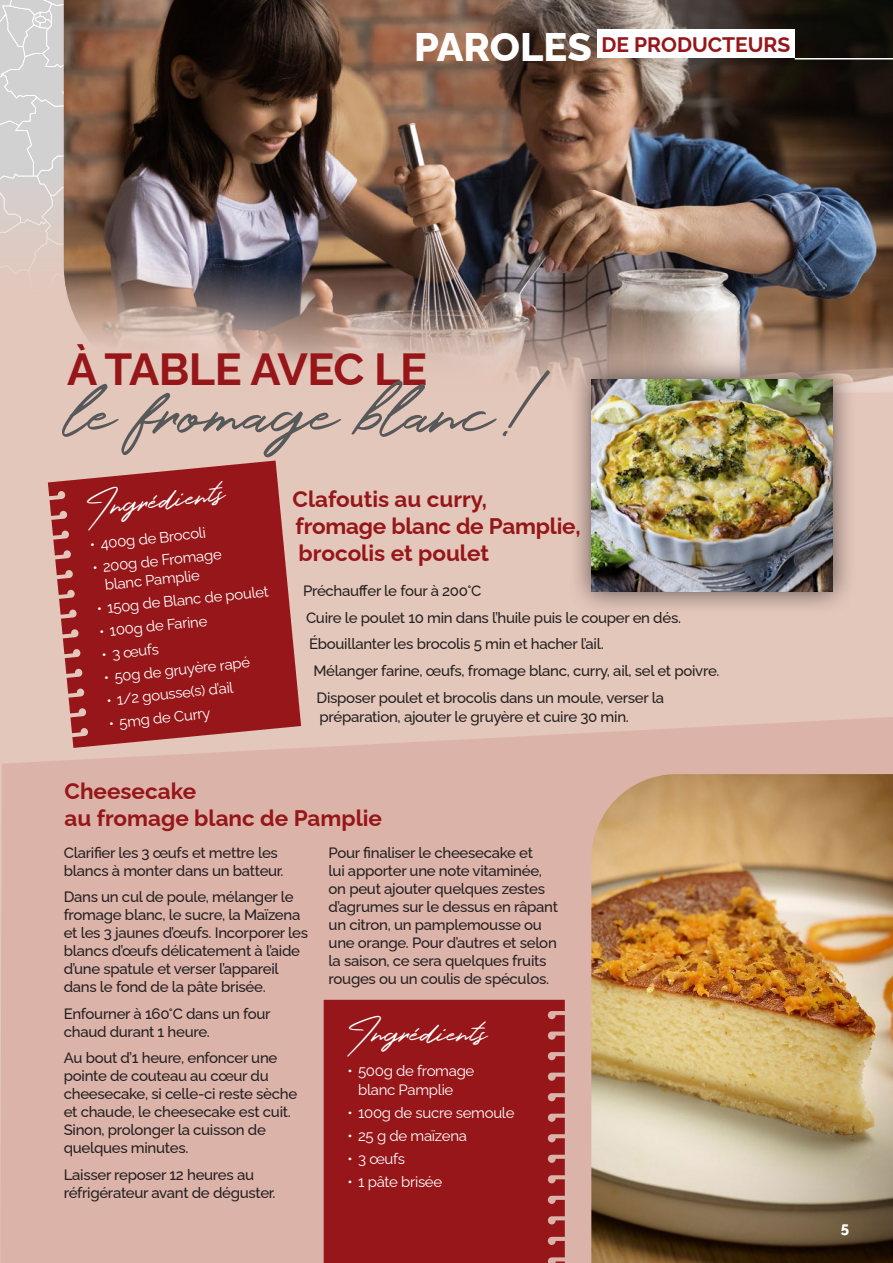
<style>
.page{position:relative;width:893px;height:1263px;background:#e4c7bb}
.page>*{position:absolute;margin:0;border:0;box-sizing:border-box;transform-origin:0 0}
.TITRE_SCRIPT_40_PT{font:90px "Holland";color:#57585a}
.TITRE_30_PT{font:700 45px "Raleway";letter-spacing:-.01em;color:#961619}
.t1{font:800 39.9px "Raleway";color:#fff}
.TITRE_SCRIPT_40_PT-2{font:37.5px "Holland";color:#fff}
.TITRE_30_PT-2{font:700 22.5px/27px "Raleway";color:#961619}
.t2{font:700 21px "Raleway";color:#961619}
.TEXTE_COMMUN_10_PT_ORANGE{font:500 15px/18px "Raleway";letter-spacing:-.02em;color:#231f20}
.t3{font:15px/18.8px "Raleway";letter-spacing:-.02em;color:#fff}
.t4{font:800 15px "Raleway";color:#fff}
.s1{font-size:82.8px}
</style>
<div class="page">
<div style="left:0;top:717px;width:893px;height:546px;background:#dbb3a9"></div>
<svg style="left:0;top:0;width:64px;height:275px"></svg>
<img style="left:64px;top:0;width:829px;height:392px">
<hr style="left:795px;top:58px;width:98px;height:2px;background:#fff">
<div style="left:597px;top:30px;width:198px;height:28px;background:#fff"></div>
<img style="left:591px;top:774px;width:302px;height:489px">
<div style="left:567px;top:355px;width:289px;height:261px;background:#231f20;opacity:.75"></div>
<img style="left:591px;top:379px;width:241px;height:213px">
<svg style="left:48px;top:460px;width:253px;height:288px;fill:#961619"></svg>
<div style="left:324px;top:1000px;width:241px;height:263px;background:#961619"></div>
<p class="t1" style="left:414px;top:16px;width:179px">PAROLES</p>
<p class="t2" style="left:601px;top:29px;width:190px">DE PRODUCTEURS</p>
<p class="TITRE_30_PT" style="left:67px;top:334px;width:361px">À TABLE AVEC LE</p>
<p class="TITRE_SCRIPT_40_PT" style="left:67px;top:344px;width:464px">le fromage blanc<span class="s1">!</span></p>
<p class="TITRE_SCRIPT_40_PT-2" style="left:83px;top:479px;width:141px;rotate:-6deg">Ingrédients</p>
<p class="t3" style="left:89px;top:534px;width:118px;rotate:-6deg">• 400g de Brocoli</p>
<p class="t3" style="left:102px;top:555px;width:121px;text-indent:-10px;rotate:-6deg">• 200g de Fromage blanc Pamplie</p>
<p class="t3" style="left:96px;top:598px;width:174px;rotate:-6deg">• 150g de Blanc de poulet</p>
<p class="t3" style="left:98px;top:621px;width:110px;rotate:-6deg">• 100g de Farine</p>
<p class="t3" style="left:101px;top:644px;width:59px;rotate:-6deg">• 3 œufs</p>
<p class="t3" style="left:103px;top:667px;width:148px;rotate:-6deg">• 50g de gruyère rapé</p>
<p class="t3" style="left:105px;top:689px;width:129px;rotate:-6deg">• 1/2 gousse(s) d’ail</p>
<p class="t3" style="left:108px;top:712px;width:104px;rotate:-6deg">• 5mg de Curry</p>
<p class="TITRE_30_PT-2" style="left:293px;top:483px;width:196px">Clafoutis au curry,</p>
<p class="TITRE_30_PT-2" style="left:296px;top:510px;width:287px">fromage blanc de Pamplie, brocolis et poulet</p>
<p class="TEXTE_COMMUN_10_PT_ORANGE" style="left:303px;top:580px;width:180px">Préchauffer le four à 200°C</p>
<p class="TEXTE_COMMUN_10_PT_ORANGE" style="left:306px;top:607px;width:376px">Cuire le poulet 10 min dans l’huile puis le couper en dés.</p>
<p class="TEXTE_COMMUN_10_PT_ORANGE" style="left:309px;top:633px;width:296px">Ébouillanter les brocolis 5 min et hacher l’ail.</p>
<p class="TEXTE_COMMUN_10_PT_ORANGE" style="left:314px;top:660px;width:408px">Mélanger farine, œufs, fromage blanc, curry, ail, sel et poivre.</p>
<p class="TEXTE_COMMUN_10_PT_ORANGE" style="left:317px;top:686px;width:349px;line-height:18.8px">Disposer poulet et brocolis dans un moule, verser la préparation, ajouter le gruyère et cuire 30 min.</p>
<p class="TITRE_30_PT-2" style="left:65px;top:775px;width:319px">Cheesecake<br>au fromage blanc de Pamplie</p>
<p class="TEXTE_COMMUN_10_PT_ORANGE" style="left:64px;top:842px;width:221px">Clarifier les 3 œufs et mettre les blancs à monter dans un batteur.</p>
<p class="TEXTE_COMMUN_10_PT_ORANGE" style="left:64px;top:886px;width:246px">Dans un cul de poule, mélanger le fromage blanc, le sucre, la Maïzena et les 3 jaunes d’œufs. Incorporer les blancs d’œufs délicatement à l’aide d’une spatule et verser l’appareil dans le fond de la pâte brisée.</p>
<p class="TEXTE_COMMUN_10_PT_ORANGE" style="left:64px;top:1003px;width:208px">Enfourner à 160°C dans un four chaud durant 1 heure.</p>
<p class="TEXTE_COMMUN_10_PT_ORANGE" style="left:64px;top:1047px;width:235px">Au bout d’1 heure, enfoncer une pointe de couteau au cœur du cheesecake, si celle-ci reste sèche et chaude, le cheesecake est cuit.<br>Sinon, prolonger la cuisson de quelques minutes.</p>
<p class="TEXTE_COMMUN_10_PT_ORANGE" style="left:64px;top:1164px;width:213px">Laisser reposer 12 heures au réfrigérateur avant de déguster.</p>
<p class="TEXTE_COMMUN_10_PT_ORANGE" style="left:329px;top:842px;width:231px">Pour finaliser le cheesecake et<br>lui apporter une note vitaminée, on peut ajouter quelques zestes d’agrumes sur le dessus en râpant un citron, un pamplemousse ou une orange. Pour d’autres et selon la saison, ce sera quelques fruits rouges ou un coulis de spéculos.</p>
<p class="TITRE_SCRIPT_40_PT-2" style="left:348px;top:1004px;width:141px">Ingrédients</p>
<p class="t3" style="left:358px;top:1059px;width:118px;text-indent:-10px">• 500g de fromage blanc Pamplie</p>
<p class="t3" style="left:348px;top:1101px;width:168px">• 100g de sucre semoule</p>
<p class="t3" style="left:348px;top:1124px;width:121px">• 25 g de maïzena</p>
<p class="t3" style="left:348px;top:1147px;width:59px">• 3 œufs</p>
<p class="t3" style="left:348px;top:1170px;width:96px">• 1 pâte brisée</p>
<p class="t4" style="left:841px;top:1216px;width:10px">5</p>
</div>
